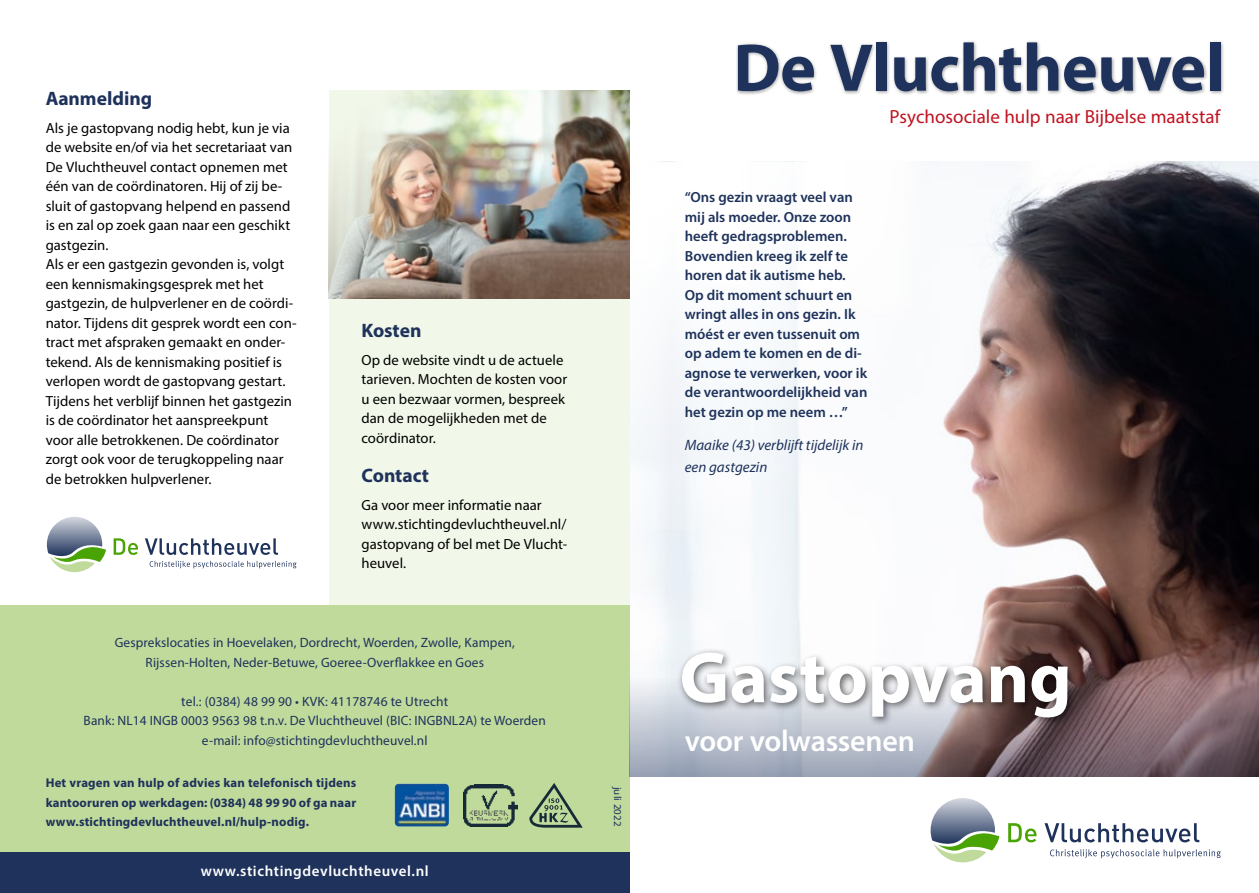
<style>
.page{position:relative;width:1259px;height:893px;background:#fff}
.page>*{position:absolute;margin:0;border:0;box-sizing:border-box;transform-origin:0 0}
.t1{font:700 72.9px "Myriad Pro";color:#fff}
.t2{font:700 67.95px "Myriad Pro";letter-spacing:-.01em;color:#1e325b}
.t3{font:600 30px "Myriad Pro";letter-spacing:-.01em;color:#fff}
.t4{font:700 19.5px "Myriad Pro";color:#1e325b}
.t5{font:19.05px "Myriad Pro";color:#c11220}
.t6{font:italic 15px/22.2px "Myriad Pro";color:#1e325b}
.t7{font:600 15px "Myriad Pro";letter-spacing:.04em;color:#fff}
.t8{font:14.7px/19.5px "Myriad Pro";color:#000}
.t9{font:600 14.7px/19.5px "Myriad Pro";color:#1e325b}
.t10{font:13.5px/19.5px "Myriad Pro";letter-spacing:.01em;color:#1e325b;text-align:center}
.t11{font:700 12.75px/19.5px "Myriad Pro";letter-spacing:.01em;color:#1e325b;text-align:justify}
.t12{font:10.5px "Myriad Pro";letter-spacing:.02em;color:#1e325b;scale:1.04 1}
</style>
<div class="page">
<img style="left:643px;top:162px;width:616px;height:506px">
<div style="left:630px;top:162px;width:336px;height:367px;background:#fff"></div>
<div style="left:328px;top:90px;width:301px;height:517px;background:#f1f7e9"></div>
<div style="left:735px;top:40px;width:489px;height:56px;background:#000;opacity:.39"></div>
<svg style="left:1008px;top:823px;width:28px;height:19px"></svg>
<svg style="left:1044px;top:823px;width:155px;height:19px"></svg>
<svg style="left:930px;top:798px;width:69px;height:64px"></svg>
<svg style="left:1050px;top:849px;width:171px;height:9px"></svg>
<svg style="left:114px;top:538px;width:24px;height:17px"></svg>
<svg style="left:145px;top:538px;width:133px;height:17px"></svg>
<svg style="left:47px;top:517px;width:59px;height:55px"></svg>
<svg style="left:150px;top:561px;width:147px;height:7px"></svg>
<div style="left:0;top:605px;width:629px;height:288px;background:#c0da9b"></div>
<img style="left:395px;top:784px;width:54px;height:42px">
<svg style="left:529px;top:783px;width:54px;height:45px"></svg>
<div style="left:0;top:853px;width:629px;height:40px;background:#1e325b"></div>
<img style="left:464px;top:785px;width:53px;height:41px">
<svg style="left:629px;top:668px;width:630px;height:108px"></svg>
<div style="left:677px;top:647px;width:400px;height:80px;background:#000;opacity:.6"></div>
<img style="left:328px;top:91px;width:301px;height:208px">
<h3 class="t4" style="left:46px;top:85px;width:108px">Aanmelding</h3>
<p class="t8" style="left:46px;top:118px;width:252px">Als je gastopvang nodig hebt, kun je via de website en/of via het secretariaat van De Vluchtheuvel contact opnemen met één van de coördinatoren. Hij of zij be&shy;sluit of gastopvang helpend en passend is en zal op zoek gaan naar een geschikt gastgezin.<br>Als er een gastgezin gevonden is, volgt een kennismakingsgesprek met het gastgezin, de hulpverlener en de coördi&shy;nator. Tijdens dit gesprek wordt een con&shy;tract met afspraken gemaakt en onder&shy;tekend. Als de kennismaking positief is verlopen wordt de gastopvang gestart.<br>Tijdens het verblijf binnen het gastgezin is de coördinator het aanspreekpunt voor alle betrokkenen. De coördinator zorgt ook voor de terugkoppeling naar de betrokken hulpverlener.</p>
<h3 class="t4" style="left:361px;top:317px;width:61px">Kosten</h3>
<p class="t8" style="left:361px;top:350px;width:207px">Op de website vindt u de actuele tarieven. Mochten de kosten voor u een bezwaar vormen, bespreek dan de mogelijkheden met de coördinator.</p>
<h3 class="t4" style="left:361px;top:462px;width:69px">Contact</h3>
<p class="t8" style="left:361px;top:495px;width:207px">Ga voor meer informatie naar www.stichtingdevluchtheuvel.nl/ gastopvang of bel met De Vlucht&shy;heuvel.</p>
<p class="t10" style="left:115px;top:633px;width:402px">Gesprekslocaties in Hoevelaken, Dordrecht, Woerden, Zwolle, Kampen,<br>Rijssen-Holten, Neder-Betuwe, Goeree-Overflakkee en Goes</p>
<p class="t10" style="left:84px;top:691px;width:464px">tel.: (0384) 48 99 90 • KVK: 41178746 te Utrecht<br>Bank: NL14 INGB 0003 9563 98 t.n.v. De Vluchtheuvel (BIC: INGBNL2A) te Woerden e-mail: info@stichtingdevluchtheuvel.nl</p>
<p class="t11" style="left:46px;top:773px;width:312px">Het vragen van hulp of advies kan telefonisch tijdens kantooruren op werkdagen: (0384) 48 99 90 of ga naar www.stichtingdevluchtheuvel.nl/hulp-nodig.</p>
<p class="t12" style="left:624px;top:786px;width:40px;rotate:90deg">juli 2022</p>
<p class="t7" style="left:201px;top:862px;width:229px">www.stichtingdevluchtheuvel.nl</p>
<h2 class="t2" style="left:733px;top:23px;width:492px">De Vluchtheuvel</h2>
<p class="t5" style="left:889px;top:105px;width:332px">Psychosociale hulp naar Bijbelse maatstaf</p>
<p class="t9" style="left:685px;top:187px;width:184px">“Ons gezin vraagt veel van mij als moeder. Onze zoon heeft gedragsproblemen.<br>Bovendien kreeg ik zelf te horen dat ik autisme heb.<br>Op dit moment schuurt en wringt alles in ons gezin. Ik móést er even tussenuit om op adem te komen en de di&shy;agnose te verwerken, voor ik de verantwoordelijkheid van het gezin op me neem …”</p>
<p class="t6" style="left:685px;top:433px;width:180px">Maaike (43) verblijft tijdelijk in een gastgezin</p>
<h1 class="t1" style="left:679px;top:630px;width:394px">Gastopvang</h1>
<h3 class="t3" style="left:685px;top:722px;width:232px">voor volwassenen</h3>
</div>
